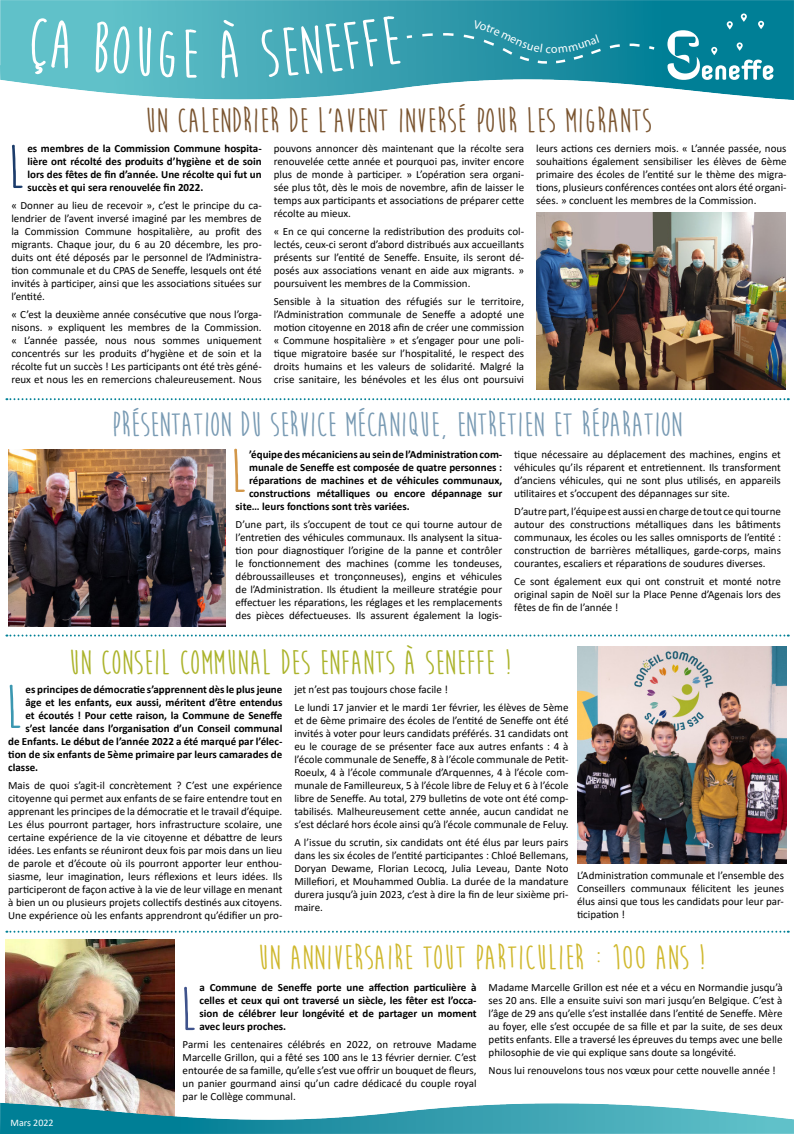
<style>
.page{position:relative;width:794px;height:1134px;background:#fff}
.page>*{position:absolute;margin:0;border:0;box-sizing:border-box;transform-origin:0 0}
.t1{font:700 60px "Moon Flower";color:#1c3c6b}
.t2{font:700 60px "Moon Flower";color:#3f538c}
.t3{font:700 60px "Moon Flower";color:#3c98b1}
.t4{font:700 60px "Moon Flower";color:#d29749}
.t5{font:700 35px "Moon Flower";letter-spacing:-.01em;color:#789ab3}
.t6{font:700 35px "Moon Flower";color:#7a542f}
.t7{font:700 35px "Moon Flower";color:#cfb82d}
.t8{font:700 35px "Moon Flower";color:#abb32a}
.t9{font:11px/13px "Calibri";color:#000;text-align:justify}
.t10{font:700 11px/13px "Calibri";color:#000;text-align:justify}
.t11{font:10px "Calibri";color:#fff}
</style>
<div class="page">
<img style="left:6px;top:940px;width:168px;height:162px">
<svg style="left:6px;top:398px;width:783px;height:2px"></svg>
<svg style="left:0;top:1102px;width:794px;height:32px"></svg>
<svg style="left:6px;top:931px;width:783px;height:2px"></svg>
<svg style="left:6px;top:634px;width:783px;height:2px"></svg>
<svg style="left:0;top:0;width:794px;height:13px;background:#349faf"></svg>
<img style="left:577px;top:646px;width:209px;height:218px">
<img style="left:536px;top:212px;width:250px;height:178px">
<img style="left:8px;top:449px;width:218px;height:178px">
<svg style="left:0;top:13px;width:794px;height:87px"></svg>
<h2 class="t6" style="left:144px;top:107px;width:508px">UN CALENDRIER DE L’AVENT INVERSÉ POUR LES MIGRANTS</h2>
<p class="t10" style="left:27px;top:143px;width:236px">es membres de la Commission Commune hospita&shy;lière ont récolté des produits d’hygiène et de soin lors des fêtes de fin d’année. Une récolte qui fut un succès et qui sera renouvelée fin 2022.</p>
<p class="t9" style="left:11px;top:200px;width:252px">« Donner au lieu de recevoir », c’est le principe du ca&shy;lendrier de l’avent inversé imaginé par les membres de la Commission Commune hospitalière, au profit des migrants. Chaque jour, du 6 au 20 décembre, les pro&shy;duits ont été déposés par le personnel de l’Administra-Åon communale et du CPAS de Seneffe, lesquels ont été invités à parÅciper, ainsi que les associaÅons situées sur l’enÅté.</p>
<p class="t9" style="left:11px;top:309px;width:252px">« C’est la deuxième année consécuÅve que nous l’orga&shy;nisons. » expliquent les membres de la Commission. « L’année passée, nous nous sommes uniquement concentrés sur les produits d’hygiène et de soin et la récolte fut un succès ! Les parÅcipants ont été très géné&shy;reux et nous les en remercions chaleureusement. Nous</p>
<p class="t9" style="left:536px;top:143px;width:252px">leurs acÅons ces derniers mois. « L’année passée, nous souhaiÅons également sensibiliser les élèves de 6ème primaire des écoles de l’enÅté sur le thème des migra-Åons, plusieurs conférences contées ont alors été organi&shy;sées. » concluent les membres de la Commission.</p>
<p class="t9" style="left:274px;top:143px;width:252px">pouvons annoncer dès maintenant que la récolte sera renouvelée ce"e année et pourquoi pas, inviter encore plus de monde à parÅciper. » L’opéraÅon sera organi&shy;sée plus tôt, dès le mois de novembre, afin de laisser le temps aux parÅcipants et associaÅons de préparer ce"e récolte au mieux.</p>
<p class="t9" style="left:274px;top:226px;width:252px">« En ce qui concerne la redistribuÅon des produits col&shy;lectés, ceux-ci seront d’abord distribués aux accueillants présents sur l’enÅté de Seneffe. Ensuite, ils seront dé&shy;posés aux associaÅons venant en aide aux migrants. » poursuivent les membres de la Commission.</p>
<p class="t9" style="left:274px;top:296px;width:252px">Sensible à la situaÅon des réfugiés sur le territoire, l’AdministraÅon communale de Seneffe a adopté une moÅon citoyenne en 2018 afin de créer une commission « Commune hospitalière » et s’engager pour une poli-Åque migratoire basée sur l’hospitalité, le respect des droits humains et les valeurs de solidarité. Malgré la crise sanitaire, les bénévoles et les élus ont poursuivi</p>
<h1 class="t1" style="left:8px;top:144px;width:18px">L</h1>
<h2 class="t5" style="left:112px;top:410px;width:572px">PRÉSENTATION DU SERVICE MÉCANIQUE, ENTRETIEN ET RÉPARATION</h2>
<h1 class="t4" style="left:230px;top:448px;width:18px">L</h1>
<p class="t10" style="left:249px;top:449px;width:255px">’équipe des mécaniciens au sein de l’Administra"on com-</p>
<p class="t10" style="left:249px;top:462px;width:255px">munale de Seneffe est composée de quatre personnes :</p>
<p class="t10" style="left:249px;top:475px;width:255px">répara"ons de machines et de véhicules communaux,</p>
<p class="t10" style="left:249px;top:488px;width:255px">construc"ons métalliques ou encore dépannage sur</p>
<p class="t10" style="left:235px;top:501px;width:176px">site… leurs fonc"ons sont très variées.</p>
<p class="t9" style="left:235px;top:518px;width:268px">D’une part, ils s’occupent de tout ce qui tourne autour de l’entreÅen des véhicules communaux. Ils analysent la situa-Åon pour diagnosÅquer l’origine de la panne et contrôler le foncÅonnement des machines (comme les tondeuses, débroussailleuses et tronçonneuses), engins et véhicules de l’AdministraÅon. Ils étudient la meilleure stratégie pour effectuer les réparaÅons, les réglages et les remplacements des pièces défectueuses. Ils assurent également la logis-</p>
<p class="t9" style="left:514px;top:448px;width:268px">Åque nécessaire au déplacement des machines, engins et véhicules qu’ils réparent et entreÅennent. Ils transforment d’anciens véhicules, qui ne sont plus uÅlisés, en appareils uÅlitaires et s’occupent des dépannages sur site.</p>
<p class="t9" style="left:514px;top:505px;width:268px">D’autre part, l’équipe est aussi en charge de tout ce qui tourne autour des construcÅons métalliques dans les bâÅments communaux, les écoles ou les salles omnisports de l’enÅté : construcÅon de barrières métalliques, garde-corps, mains courantes, escaliers et réparaÅons de soudures diverses.</p>
<p class="t9" style="left:514px;top:575px;width:268px">Ce sont également eux qui ont construit et monté notre original sapin de Noël sur la Place Penne d’Agenais lors des fêtes de fin de l’année !</p>
<h2 class="t8" style="left:68px;top:649px;width:445px">UN CONSEIL COMMUNAL DES ENFANTS À SENEFFE !</h2>
<h1 class="t3" style="left:6px;top:684px;width:18px">L</h1>
<p class="t10" style="left:26px;top:684px;width:258px">es principes de démocra"e s’apprennent dès le plus jeune</p>
<p class="t10" style="left:26px;top:697px;width:258px">âge et les enfants, eux aussi, méritent d’être entendus</p>
<p class="t10" style="left:26px;top:710px;width:258px">et écoutés ! Pour ce$e raison, la Commune de Seneffe</p>
<p class="t10" style="left:26px;top:723px;width:258px">s’est lancée dans l’organisa"on d’un Conseil communal</p>
<p class="t10" style="left:8px;top:736px;width:276px">de Enfants. Le début de l’année 2022 a été marqué par l’élec-</p>
<p class="t10" style="left:8px;top:749px;width:276px">"on de six enfants de 5ème primaire par leurs camarades de</p>
<p class="t10" style="left:8px;top:762px;width:31px">classe.</p>
<p class="t9" style="left:8px;top:780px;width:276px">Mais de quoi s’agit-il concrètement ? C’est une expérience citoyenne qui permet aux enfants de se faire entendre tout en apprenant les principes de la démocraÅe et le travail d’équipe.<br>Les élus pourront partager, hors infrastructure scolaire, une certaine expérience de la vie citoyenne et déba"re de leurs idées. Les enfants se réuniront deux fois par mois dans un lieu de parole et d’écoute où ils pourront apporter leur enthou&shy;siasme, leur imaginaÅon, leurs réflexions et leurs idées. Ils parÅciperont de façon acÅve à la vie de leur village en menant à bien un ou plusieurs projets collecÅfs desÅnés aux citoyens.<br>Une expérience où les enfants apprendront qu’édifier un pro-</p>
<p class="t9" style="left:294px;top:681px;width:276px;line-height:18px">jet n’est pas toujours chose facile !<br>Le lundi 17 janvier et le mardi 1er février, les élèves de 5ème</p>
<p class="t9" style="left:294px;top:715px;width:276px">et de 6ème primaire des écoles de l’enÅté de Seneffe ont été invités à voter pour leurs candidats préférés. 31 candidats ont eu le courage de se présenter face aux autres enfants : 4 à l’école communale de Seneffe, 8 à l’école communale de PeÅt-Roeulx, 4 à l’école communale d’Arquennes, 4 à l’école com&shy;munale de Familleureux, 5 à l’école libre de Feluy et 6 à l’école libre de Seneffe. Au total, 279 bulleÅns de vote ont été comp&shy;tabilisés. Malheureusement ce"e année, aucun candidat ne s’est déclaré hors école ainsi qu’à l’école communale de Feluy.</p>
<p class="t9" style="left:294px;top:837px;width:276px">A l’issue du scruÅn, six candidats ont été élus par leurs pairs dans les six écoles de l’enÅté parÅcipantes : Chloé Bellemans, Doryan Dewame, Florian Lecocq, Julia Leveau, Dante Noto Millefiori, et Mouhammed Oublia. La durée de la mandature durera jusqu’à juin 2023, c’est à dire la fin de leur sixième pri&shy;maire.</p>
<p class="t9" style="left:577px;top:869px;width:208px">L’AdministraÅon communale et l’ensemble des Conseillers communaux félicitent les jeunes élus ainsi que tous les candidats pour leur par-ÅcipaÅon !</p>
<h2 class="t7" style="left:257px;top:944px;width:449px">UN ANNIVERSAIRE TOUT PARTICULIER : 100 ANS !</h2>
<p class="t11" style="left:10px;top:1119px;width:45px">Mars 2022</p>
<p class="t10" style="left:199px;top:982px;width:279px">a Commune de Seneffe porte une affec"on par"culière à celles et ceux qui ont traversé un siècle, les fêter est l’occa&shy;sion de célébrer leur longévité et de partager un moment avec leurs proches.</p>
<p class="t9" style="left:183px;top:1039px;width:295px">Parmi les centenaires célébrés en 2022, on retrouve Madame Marcelle Grillon, qui a fêté ses 100 ans le 13 février dernier. C’est entourée de sa famille, qu’elle s’est vue offrir un bouquet de fleurs, un panier gourmand ainsi qu’un cadre dédicacé du couple royal par le Collège communal.</p>
<h1 class="t2" style="left:180px;top:986px;width:18px">L</h1>
<p class="t9" style="left:488px;top:982px;width:295px">Madame Marcelle Grillon est née et a vécu en Normandie jusqu’à ses 20 ans. Elle a ensuite suivi son mari jusqu’en Belgique. C’est à l’âge de 29 ans qu’elle s’est installée dans l’enÅté de Seneffe. Mère au foyer, elle s’est occupée de sa fille et par la suite, de ses deux peÅts enfants. Elle a traversé les épreuves du temps avec une belle philosophie de vie qui explique sans doute sa longévité.</p>
<p class="t9" style="left:488px;top:1065px;width:289px">Nous lui renouvelons tous nos vœux pour ce"e nouvelle année !</p>
</div>
